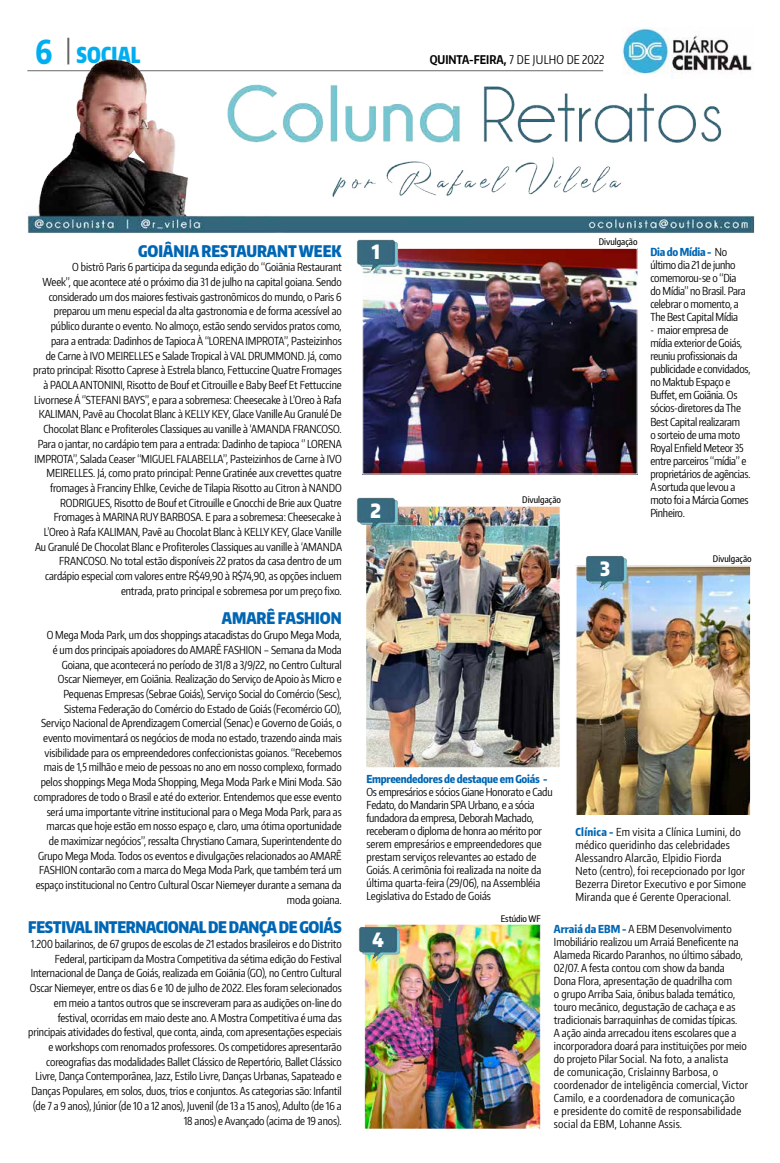
<style>
.page{position:relative;width:780px;height:1163px;background:#fff}
.page>*{position:absolute;margin:0;border:0;box-sizing:border-box;transform-origin:0 0}
.t1{font:900 22px "Encode Sans Compressed";letter-spacing:.01em;color:#00aeef;scale:.91 1}
.t2{font:900 19.7px "Encode Sans Narrow";color:#fff;scale:.87 1}
.t3{font:900 16px "Encode Sans Compressed";letter-spacing:-.02em;color:#0066b3}
.t4{font:900 16px "Encode Sans Compressed";color:#0066b3}
.t5{font:12px "Encode Sans Compressed";letter-spacing:.02em;color:#000}
.t6{font:11px/13px "Encode Sans Compressed";letter-spacing:-.005em;color:#000}
.t7{font:11px/13px "Encode Sans Compressed";letter-spacing:.02em;color:#000}
.t8{font:500 9px "Encode Sans Compressed";color:#000}
.s1{font-weight:800;font-size:33px}
.s2{font-weight:700}
.s3{font-weight:800;color:#0066b3}
</style>
<div class="page">
<img style="left:27px;top:27px;width:728px;height:206px">
<img style="left:578px;top:568px;width:170px;height:245px">
<div style="left:575px;top:565px;width:176px;height:251px;border:2px solid #fff"></div>
<img style="left:364px;top:250px;width:271px;height:222px">
<div style="left:362px;top:248px;width:275px;height:226px;border:1px solid #fff"></div>
<img style="left:367px;top:507px;width:192px;height:259px">
<div style="left:365px;top:505px;width:196px;height:263px;border:1px solid #fff"></div>
<img style="left:366px;top:925px;width:172px;height:202px">
<div style="left:364px;top:923px;width:176px;height:206px;border:1px solid #fff"></div>
<img style="left:356px;top:239px;width:43px;height:38px">
<img style="left:356px;top:497px;width:43px;height:38px">
<img style="left:358px;top:923px;width:43px;height:41px">
<img style="left:582px;top:555px;width:46px;height:39px">
<p class="t1" style="left:36px;top:40px;width:117px"><span class="s1">6</span> SOCIAL</p>
<p class="t5" style="left:429px;top:51px;width:176px"><span class="s2">QUINTA-FEIRA,</span> 7 de julho DE 2022</p>
<p class="t4" style="left:138px;top:240px;width:205px">GOIÂNIA RESTAURANT WEEK</p>
<p class="t6" style="left:72px;top:260px;width:271px">O bistrô Paris 6 participa da segunda edição do “Goiânia Restaurant</p>
<p class="t6" style="left:43px;top:275px;width:300px">Week”, que acontece até o próximo dia 31 de julho na capital goiana. Sendo</p>
<p class="t6" style="left:49px;top:290px;width:294px">considerado um dos maiores festivais gastronômicos do mundo, o Paris 6</p>
<p class="t6" style="left:54px;top:304px;width:289px">preparou um menu especial da alta gastronomia e de forma acessível ao</p>
<p class="t6" style="left:51px;top:319px;width:292px">público durante o evento. No almoço, estão sendo servidos pratos como,</p>
<p class="t6" style="left:51px;top:334px;width:292px">para a entrada: Dadinhos de Tapioca À “LORENA IMPROTA”, Pasteizinhos</p>
<p class="t6" style="left:46px;top:348px;width:89px">de Carne à IVO MEIRELLE</p>
<p class="t6" style="left:148px;top:348px;width:195px">S e Salade Tropical à VAL DRUMMOND. Já, como</p>
<p class="t6" style="left:33px;top:363px;width:310px">prato principal: Risotto Caprese à Estrela blanco, Fettuccine Quatre Fromages</p>
<p class="t6" style="left:43px;top:378px;width:300px">à PAOLA ANTONINI, Risotto de Bouf et Citrouille e Baby Beef Et Fettuccine</p>
<p class="t6" style="left:34px;top:392px;width:309px">Livornese Á ‘’STEFANI BAYS’’, e para a sobremesa: Cheesecake à L’Oreo à Rafa</p>
<p class="t6" style="left:39px;top:407px;width:304px">KALIMAN, Pavê au Chocolat Blanc à KELLY KEY, Glace Vanille Au Granulé De</p>
<p class="t6" style="left:43px;top:422px;width:300px">Chocolat Blanc e Profiteroles Classiques au vanille à ‘AMANDA FRANCOSO.</p>
<p class="t6" style="left:38px;top:437px;width:306px">Para o jantar, no cardápio tem para a entrada: Dadinho de tapioca ‘’ LORENA</p>
<p class="t6" style="left:34px;top:451px;width:308px">IMPROTA”, Salada Ceaser “MIGUEL FALABELLA”, Pasteizinhos de Carne à IVO</p>
<p class="t6" style="left:46px;top:466px;width:28px">MEIRELLE</p>
<p class="t6" style="left:88px;top:466px;width:255px">S. Já, como prato principal: Penne Gratinée aux crevettes quatre</p>
<p class="t6" style="left:50px;top:481px;width:286px">fromages à Franciny Ehlke, Ceviche de Tilapia Risotto au Citron à NANDO</p>
<p class="t6" style="left:60px;top:495px;width:283px">RODRIGUES, Risotto de Bouf et Citrouille e Gnocchi de Brie aux Quatre</p>
<p class="t6" style="left:54px;top:510px;width:289px">Fromages à MARINA RUY BARBOSA. E para a sobremesa: Cheesecake à</p>
<p class="t6" style="left:44px;top:525px;width:299px">L’Oreo à Rafa KALIMAN, Pavê au Chocolat Blanc à KELLY KEY, Glace Vanille</p>
<p class="t6" style="left:35px;top:539px;width:308px">Au Granulé De Chocolat Blanc e Profiteroles Classiques au vanille à ‘AMANDA</p>
<p class="t6" style="left:59px;top:554px;width:284px">FRANCOSO. No total estão disponíveis 22 pratos da casa dentro de um</p>
<p class="t6" style="left:45px;top:569px;width:298px">cardápio especial com valores entre R$49,90 à R$74,90, as opções incluem</p>
<p class="t6" style="left:121px;top:584px;width:222px">entrada, prato principal e sobremesa por um preço fixo.</p>
<p class="t4" style="left:222px;top:607px;width:121px">AMARÊ FASHION</p>
<p class="t6" style="left:34px;top:627px;width:309px;line-height:14.7px;text-align:right">O Mega Moda Park, um dos shoppings atacadistas do Grupo Mega Moda,<br>é um dos principais apoiadores do AMARÊ FASHION – Semana da Moda Goiana, que acontecerá no período de 31/8 a 3/9/22, no Centro Cultural<br>Oscar Niemeyer, em Goiânia. Realização do Serviço de Apoio às Micro e Pequenas Empresas (Sebrae Goiás), Serviço Social do Comércio (Sesc), Sistema Federação do Comércio do Estado de Goiás (Fecomércio GO), Serviço Nacional de Aprendizagem Comercial (Senac) e Governo de Goiás, o evento movimentará os negócios de moda no estado, trazendo ainda mais visibilidade para os empreendedores confeccionistas goianos. “Recebemos mais de 1,5 milhão e meio de pessoas no ano em nosso complexo, formado pelos shoppings Mega Moda Shopping, Mega Moda Park e Mini Moda. São compradores de todo o Brasil e até do exterior. Entendemos que esse evento será uma importante vitrine institucional para o Mega Moda Park, para as marcas que hoje estão em nosso espaço e, claro, uma ótima oportunidade de maximizar negócios”, ressalta Chrystiano Camara, Superintendente do Grupo Mega Moda. Todos os eventos e divulgações relacionados ao AMARÊ FASHION contarão com a marca do Mega Moda Park, que também terá um espaço institucional no Centro Cultural Oscar Niemeyer durante a semana da moda goiana.</p>
<p class="t3" style="left:28px;top:916px;width:315px">FESTIVAL INTERNACIONAL DE DANÇA DE GOIÁS</p>
<p class="t6" style="left:28px;top:936px;width:315px;line-height:14.7px;text-align:right">1.200 bailarinos, de 67 grupos de escolas de 21 estados brasileiros e do Distrito Federal, participam da Mostra Competitiva da sétima edição do Festival Internacional de Dança de Goiás, realizada em Goiânia (GO), no Centro Cultural Oscar Niemeyer, entre os dias 6 e 10 de julho de 2022. Eles foram selecionados em meio a tantos outros que se inscreveram para as audições on-line do festival, ocorridas em maio deste ano. A Mostra Competitiva é uma das principais atividades do festival, que conta, ainda, com apresentações especiais e workshops com renomados professores. Os competidores apresentarão coreografias das modalidades Ballet Clássico de Repertório, Ballet Clássico Livre, Dança Contemporânea, Jazz, Estilo Livre, Danças Urbanas, Sapateado e Danças Populares, em solos, duos, trios e conjuntos. As categorias são: Infantil (de 7 a 9 anos), Júnior (de 10 a 12 anos), Juvenil (de 13 a 15 anos), Adulto (de 16 a 18 anos) e Avançado (acima de 19 anos).</p>
<p class="t2" style="left:372px;top:239px;width:11px">1</p>
<p class="t2" style="left:370px;top:497px;width:14px">2</p>
<p class="t8" style="left:522px;top:493px;width:40px">Divulgação</p>
<p class="t8" style="left:599px;top:236px;width:40px">Divulgação</p>
<p class="t6" style="left:650px;top:245px;width:97px"><span class="s3">Dia do Mídia -</span> No último dia 21 de junho comemorou-se o “Dia do Mídia” no Brasil. Para celebrar o momento, a<br>The Best Capital Mídia</p>
<p class="t6" style="left:650px;top:323px;width:102px">- maior empresa de mídia exterior de Goiás, reuniu profissionais da publicidade e convidados, no Maktub Espaço e<br>Buffet, em Goiânia. Os sócios-diretores da The<br>Best Capital realizaram<br>o sorteio de uma moto<br>Royal Enfield Meteor 35 entre parceiros “mídia” e proprietários de agências.<br>A sortuda que levou a moto foi a Márcia Gomes<br>Pinheiro.</p>
<p class="t2" style="left:600px;top:556px;width:13px">3</p>
<p class="t8" style="left:713px;top:552px;width:40px">Divulgação</p>
<p class="t6" style="left:366px;top:772px;width:188px"><span class="s3">Empreendedores de destaque em Goiás - </span>Os empresários e sócios Giane Honorato e Cadu Fedato, do Mandarin SPA Urbano, e a sócia fundadora da empresa, Deborah Machado, receberam o diploma de honra ao mérito por serem empresários e empreendedores que prestam serviços relevantes ao estado de Goiás. A cerimônia foi realizada na noite da última quarta-feira (29/06), na Assembléia Legislativa do Estado de Goiás</p>
<p class="t8" style="left:500px;top:912px;width:42px">Estúdio WF</p>
<p class="t7" style="left:575px;top:825px;width:172px"><span class="s3">Clínica -</span> Em visita a Clínica Lumini, do médico queridinho das celebridades Alessandro Alarcão, Elpidio Fiorda<br>Neto (centro), foi recepcionado por Igor Bezerra Diretor Executivo e por Simone Miranda que é Gerente Operacional.</p>
<p class="t2" style="left:372px;top:926px;width:15px">4</p>
<p class="t6" style="left:554px;top:921px;width:196px"><span class="s3">Arraiá da EBM -</span> A EBM Desenvolvimento Imobiliário realizou um Arraiá Beneficente na Alameda Ricardo Paranhos, no último sábado, 02/07. A festa contou com show da banda Dona Flora, apresentação de quadrilha com<br>o grupo Arriba Saia, ônibus balada temático, touro mecânico, degustação de cachaça e as tradicionais barraquinhas de comidas típicas.<br>A ação ainda arrecadou itens escolares que a incorporadora doará para instituições por meio do projeto Pilar Social. Na foto, a analista<br>de comunicação, Crislainny Barbosa, o coordenador de inteligência comercial, Victor Camilo, e a coordenadora de comunicação<br>e presidente do comitê de responsabilidade social da EBM, Lohanne Assis.</p>
</div>
